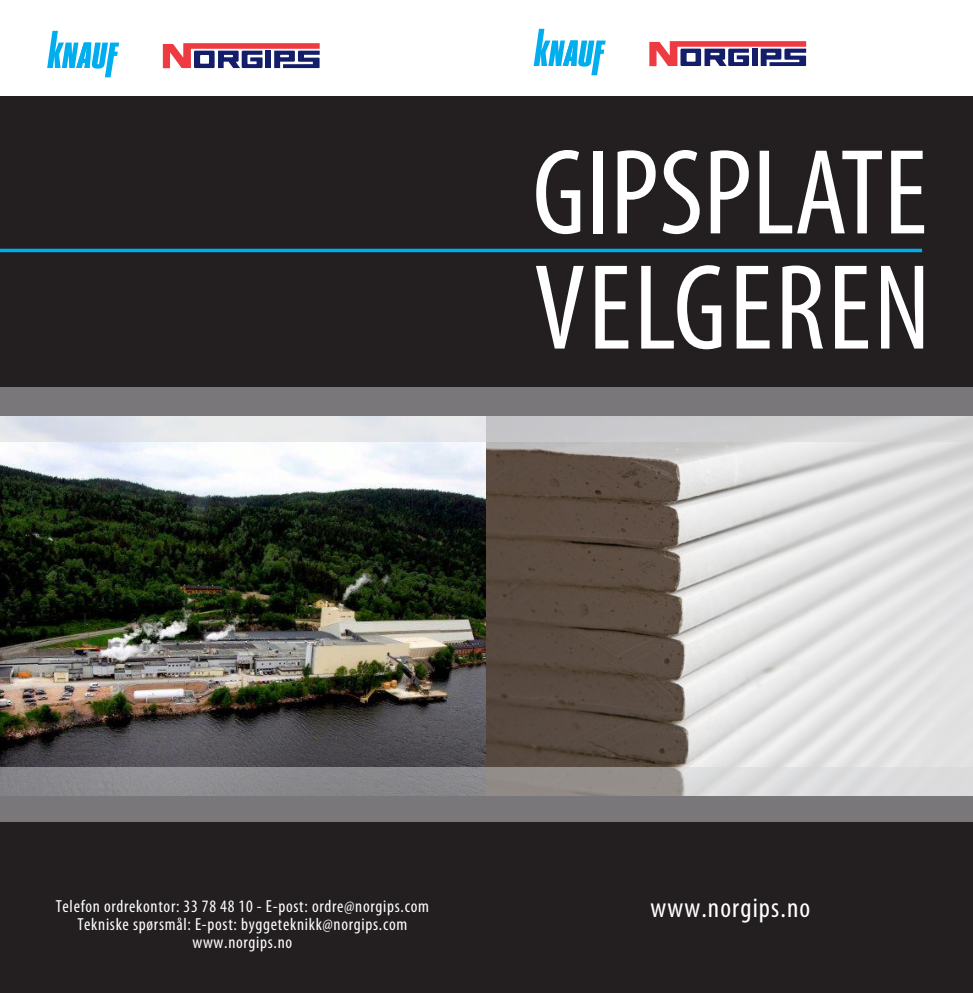
<style>
.page{position:relative;width:973px;height:993px;background:#fff}
.page>*{position:absolute;margin:0;border:0;box-sizing:border-box;transform-origin:0 0}
.t1{font:condensed 122.5px "Myriad Pro";color:#fff}
.t2{font:condensed 122.5px "Myriad Pro";letter-spacing:.02em;color:#fff}
.t3{font:condensed 28px "Myriad Pro";letter-spacing:.04em;color:#fff}
.t4{font:condensed 17.5px "Myriad Pro";letter-spacing:.04em;color:#fff}
</style>
<div class="page">
<div style="left:0;top:97px;width:972px;height:895px;background:#231f20"></div>
<img style="left:0;top:442px;width:972px;height:325px">
<svg style="left:649px;top:41px;width:157px;height:25px"></svg>
<svg style="left:533px;top:29px;width:72px;height:46px"></svg>
<svg style="left:163px;top:43px;width:156px;height:25px"></svg>
<svg style="left:47px;top:31px;width:72px;height:46px"></svg>
<hr style="left:0;top:249px;width:921px;height:3px;background:#00aeef">
<svg style="left:0;top:767px;width:972px;height:55px;background:#8f8e8f"></svg>
<svg style="left:0;top:387px;width:972px;height:55px;background:#a6a5a8"></svg>
<p class="t1" style="left:532px;top:126px;width:396px">GIPSPLATE</p>
<p class="t2" style="left:534px;top:242px;width:398px">VELGEREN</p>
<p class="t4" style="left:56px;top:896px;width:375px">Telefon ordrekontor: 33 78 48 10 - E-post: ordre@norgips.com</p>
<p class="t4" style="left:77px;top:914px;width:331px">Tekniske spørsmål: E-post: byggeteknikk@norgips.com</p>
<p class="t4" style="left:192px;top:931px;width:101px">www.norgips.no</p>
<p class="t3" style="left:650px;top:892px;width:161px">www.norgips.no</p>
</div>
